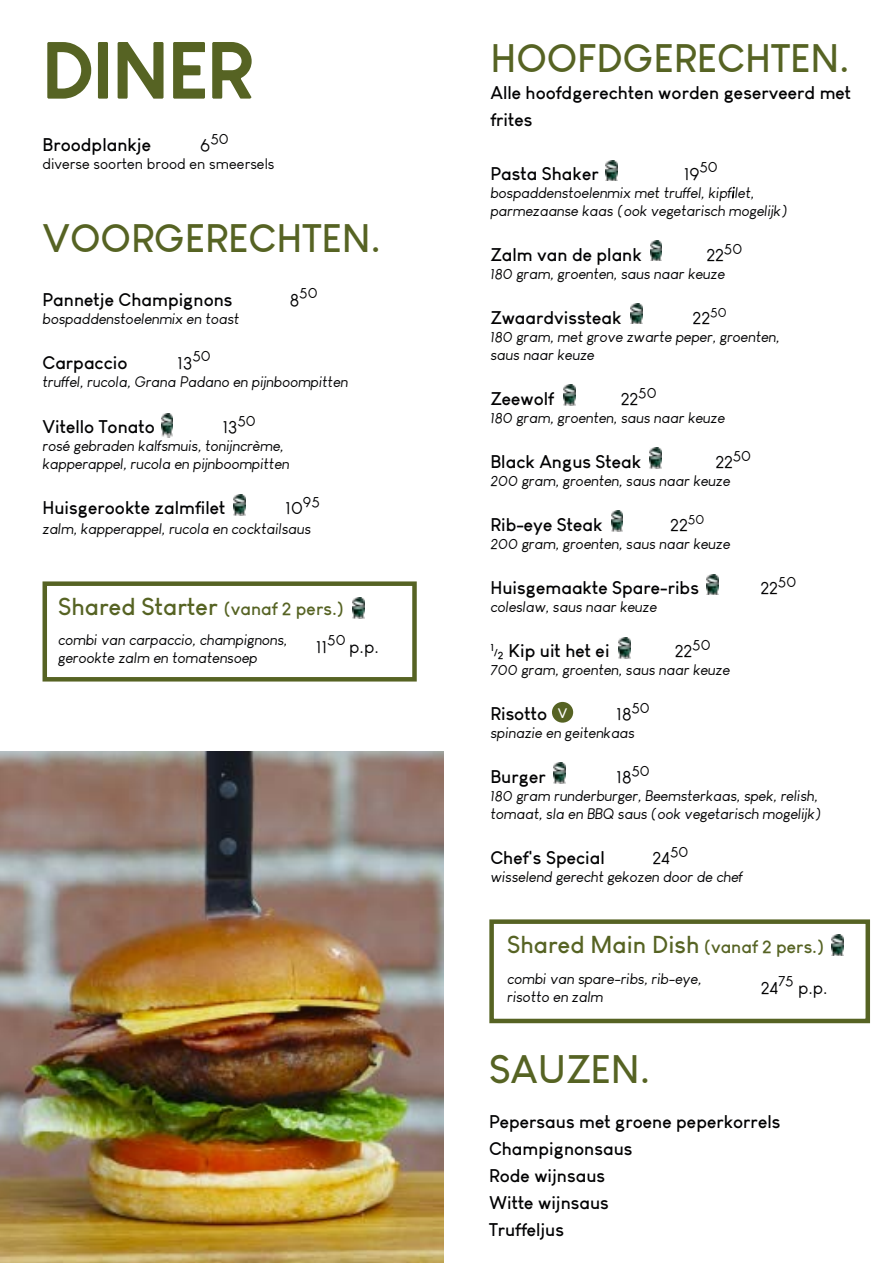
<style>
.page{position:relative;width:893px;height:1263px;background:#fff}
.page>*{position:absolute;margin:0;border:0;box-sizing:border-box;transform-origin:0 0}
.t1{font:700 75px "Louis George Cafe";color:#566323}
.t2{font:700 39px "Louis George Cafe";color:#566323}
.t3{font:700 24px "Louis George Cafe";color:#566323}
.t4{font:700 18px/27px "Louis George Cafe";color:#020203}
.t5{font:18px "Louis George Cafe";color:#020203}
.t6{font:italic 15px/18px "Louis George Cafe";color:#020203}
.t7{font:15px/25.5px "Louis George Cafe";color:#020203}
.t8{font:700 13.5px "Louis George Cafe";color:#fff}
.s1{font-size:18px}
.s2{font-weight:300}
.s3{font-size:10.5px}
</style>
<div class="page">
<svg style="left:732px;top:187px;width:3px;height:12px"></svg>
<svg style="left:47px;top:42px;width:61px;height:57px"></svg>
<svg style="left:117px;top:42px;width:135px;height:57px"></svg>
<img style="left:0;top:751px;width:443px;height:512px">
<div style="left:43px;top:581px;width:374px;height:100px;border:4px solid #566323"></div>
<div style="left:489px;top:919px;width:381px;height:104px;border:4px solid #566323"></div>
<img style="left:554px;top:762px;width:12px;height:21px">
<img style="left:233px;top:494px;width:12px;height:21px">
<img style="left:650px;top:240px;width:12px;height:21px">
<img style="left:631px;top:303px;width:11px;height:21px">
<img style="left:563px;top:384px;width:12px;height:21px">
<img style="left:650px;top:447px;width:11px;height:21px">
<img style="left:611px;top:510px;width:12px;height:21px">
<img style="left:706px;top:574px;width:12px;height:21px">
<img style="left:619px;top:637px;width:11px;height:21px">
<div style="left:552px;top:702px;width:21px;height:21px;background:#566323;border-radius:50%"></div>
<img style="left:353px;top:597px;width:12px;height:21px">
<img style="left:832px;top:935px;width:12px;height:21px">
<img style="left:606px;top:160px;width:12px;height:21px">
<img style="left:161px;top:414px;width:12px;height:23px">
<h1 class="t1" style="left:43px;top:23px;width:211px">DINER</h1>
<p class="t7" style="left:43px;top:126px;width:234px;text-indent:158px"><span class="s1">6</span>50 diverse soorten brood en smeersels</p>
<p class="t4" style="left:43px;top:131px;width:110px">Broodplankje</p>
<h2 class="t2" style="left:43px;top:213px;width:340px">VOORGERECHTEN.</h2>
<p class="t4" style="left:43px;top:286px;width:192px">Pannetje Champignons</p>
<p class="t7" style="left:290px;top:280px;width:29px"><span class="s1">8</span>50</p>
<p class="t6" style="left:43px;top:310px;width:198px">bospaddenstoelenmix en toast</p>
<p class="t4" style="left:43px;top:349px;width:87px">Carpaccio</p>
<p class="t5" style="left:177px;top:352px;width:35px">13<sup>50</sup></p>
<p class="t6" style="left:43px;top:373px;width:307px">truffel, rucola, Grana Padano en pijnboompitten</p>
<p class="t4" style="left:43px;top:413px;width:114px">Vitello Tonato</p>
<p class="t5" style="left:222px;top:416px;width:35px">13<sup>50</sup></p>
<p class="t6" style="left:43px;top:437px;width:248px">rosé gebraden kalfsmuis, tonijncrème, kapperappel, rucola en pijnboompitten</p>
<p class="t4" style="left:43px;top:494px;width:184px">Huisgerookte zalmfilet</p>
<p class="t5" style="left:285px;top:497px;width:36px">10<sup>95</sup></p>
<p class="t6" style="left:43px;top:520px;width:270px">zalm, kapperappel, rucola en cocktailsaus</p>
<h3 class="t3" style="left:58px;top:591px;width:287px">Shared Starter <span class="s1">(vanaf 2 pers.)</span></h3>
<p class="t6" style="left:58px;top:630px;width:231px">combi van carpaccio, champignons, gerookte zalm en tomatensoep</p>
<p class="t5" style="left:316px;top:636px;width:65px">11<sup>50</sup> p.p.</p>
<h2 class="t2" style="left:490px;top:33px;width:361px">HOOFDGERECHTEN.</h2>
<p class="t4" style="left:490px;top:79px;width:362px">Alle hoofdgerechten worden geserveerd met frites</p>
<p class="t4" style="left:490px;top:160px;width:110px">Pasta Shaker</p>
<p class="t5" style="left:684px;top:163px;width:36px">19<sup>50</sup></p>
<p class="t6" style="left:490px;top:184px;width:299px">bospaddenstoelenmix met truffel, kipf<span class="s2">i</span>let, parmezaanse kaas (ook vegetarisch mogelijk)</p>
<p class="t4" style="left:490px;top:241px;width:153px">Zalm van de plank</p>
<p class="t5" style="left:706px;top:244px;width:37px">22<sup>50</sup></p>
<p class="t6" style="left:490px;top:265px;width:236px">180 gram, groenten, saus naar keuze</p>
<p class="t4" style="left:490px;top:304px;width:133px">Zwaardvissteak</p>
<p class="t5" style="left:693px;top:307px;width:35px">22<sup>50</sup></p>
<p class="t6" style="left:490px;top:328px;width:291px">180 gram, met grove zwarte peper, groenten, saus naar keuze</p>
<p class="t4" style="left:490px;top:385px;width:65px">Zeewolf</p>
<p class="t5" style="left:621px;top:388px;width:37px">22<sup>50</sup></p>
<p class="t6" style="left:490px;top:409px;width:236px">180 gram, groenten, saus naar keuze</p>
<p class="t4" style="left:490px;top:448px;width:152px">Black Angus Steak</p>
<p class="t5" style="left:715px;top:451px;width:37px">22<sup>50</sup></p>
<p class="t6" style="left:490px;top:472px;width:241px">200 gram, groenten, saus naar keuze</p>
<p class="t4" style="left:490px;top:511px;width:114px">Rib-eye Steak</p>
<p class="t5" style="left:670px;top:514px;width:35px">22<sup>50</sup></p>
<p class="t6" style="left:490px;top:535px;width:241px">200 gram, groenten, saus naar keuze</p>
<p class="t4" style="left:490px;top:574px;width:210px">Huisgemaakte Spare-ribs</p>
<p class="t5" style="left:760px;top:577px;width:37px">22<sup>50</sup></p>
<p class="t6" style="left:490px;top:598px;width:168px">coleslaw, saus naar keuze</p>
<p class="t4" style="left:490px;top:637px;width:121px"><sup>1</sup><span class="s3">/</span><sub>2</sub> Kip uit het ei</p>
<p class="t5" style="left:675px;top:640px;width:37px">22<sup>50</sup></p>
<p class="t6" style="left:490px;top:661px;width:241px">700 gram, groenten, saus naar keuze</p>
<p class="t4" style="left:490px;top:700px;width:58px">Risotto</p>
<p class="t5" style="left:616px;top:703px;width:35px">18<sup>50</sup></p>
<p class="t6" style="left:490px;top:724px;width:146px">spinazie en geitenkaas</p>
<p class="t4" style="left:490px;top:763px;width:57px">Burger</p>
<p class="t5" style="left:616px;top:766px;width:35px">18<sup>50</sup></p>
<p class="t6" style="left:490px;top:787px;width:333px">180 gram runderburger, Beemsterkaas, spek, relish, tomaat, sla en BBQ saus (ook vegetarisch mogelijk)</p>
<p class="t4" style="left:490px;top:844px;width:116px">Chef's Special</p>
<p class="t5" style="left:652px;top:847px;width:37px">24<sup>50</sup></p>
<p class="t6" style="left:490px;top:868px;width:254px">wisselend gerecht gekozen door de chef</p>
<p class="t8" style="left:558px;top:704px;width:11px">V</p>
<h3 class="t3" style="left:507px;top:930px;width:318px">Shared Main Dish <span class="s1">(vanaf 2 pers.)</span></h3>
<p class="t6" style="left:507px;top:970px;width:196px">combi van spare-ribs, rib-eye, risotto en zalm</p>
<p class="t5" style="left:761px;top:976px;width:68px">24<sup>75</sup> p.p.</p>
<h2 class="t2" style="left:489px;top:1044px;width:163px">SAUZEN.</h2>
<p class="t4" style="left:489px;top:1107px;width:293px">Pepersaus met groene peperkorrels<br>Champignonsaus<br>Rode wijnsaus<br>Witte wijnsaus<br>Truffeljus</p>
</div>
